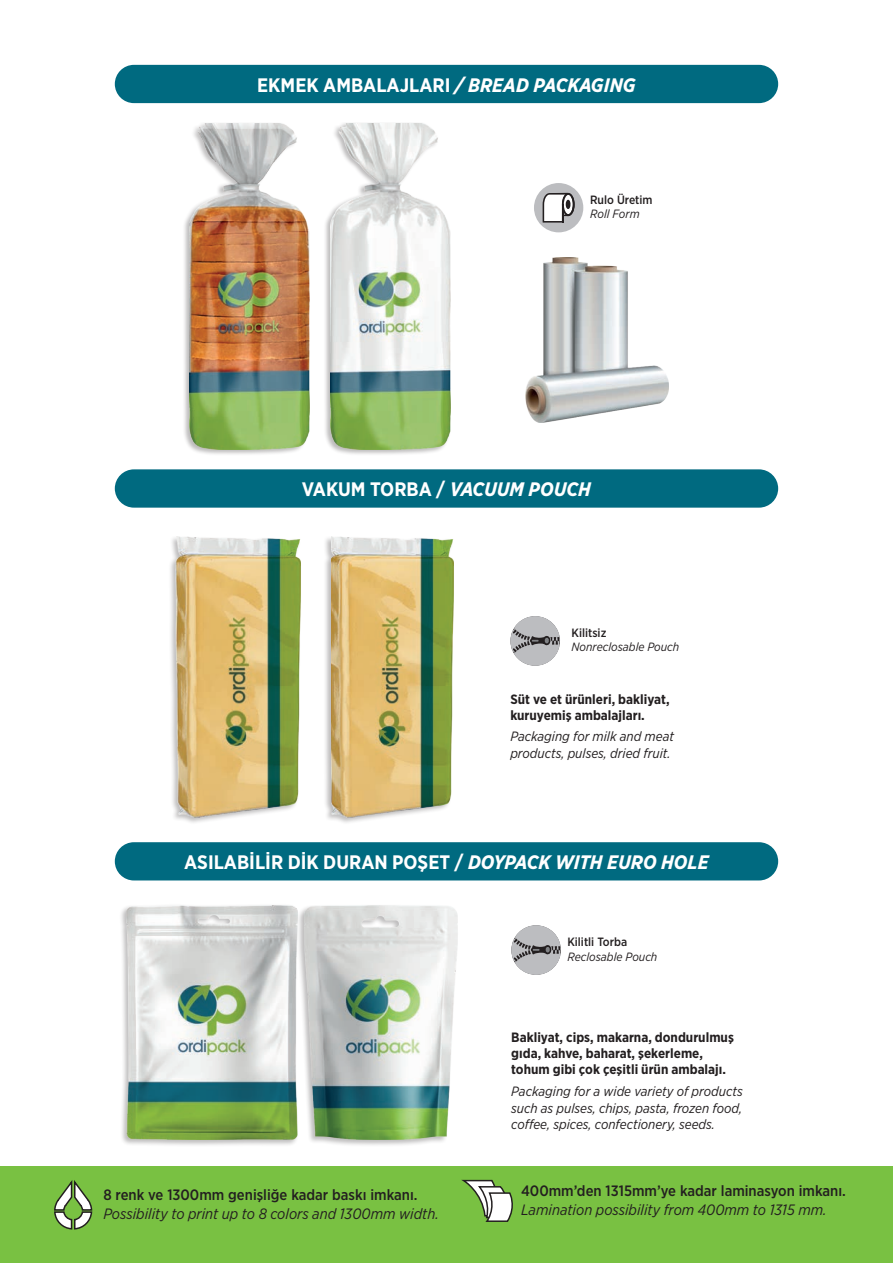
<style>
.page{position:relative;width:893px;height:1263px;background:#fff}
.page>*{position:absolute;margin:0;border:0;box-sizing:border-box;transform-origin:0 0}
.t1{font:700 19.5px "Gotham Narrow";color:#fff}
.t2{font:italic 15px "Gotham Narrow";color:#231f20}
.t3{font:500 15px "Gotham Narrow";color:#231f20}
.t4{font:italic 13.5px/16.2px "Gotham Narrow";color:#231f20}
.t5{font:700 13.5px/16.2px "Gotham Narrow";color:#231f20}
.t6{font:italic 12px "Gotham Narrow";color:#231f20}
.t7{font:500 12px "Gotham Narrow";color:#231f20}
.s1{font-style:italic}
</style>
<div class="page">
<svg style="left:510px;top:616px;width:50px;height:50px"></svg>
<div style="left:168px;top:535px;width:134px;height:290px;background:#231f20;opacity:.3"></div>
<img style="left:175px;top:536px;width:125px;height:281px">
<div style="left:324px;top:535px;width:131px;height:290px;background:#231f20;opacity:.3"></div>
<img style="left:331px;top:536px;width:123px;height:281px">
<svg style="left:511px;top:925px;width:50px;height:50px"></svg>
<div style="left:119px;top:903px;width:180px;height:244px;background:#231f20;opacity:.3"></div>
<img style="left:126px;top:905px;width:170px;height:234px">
<div style="left:296px;top:904px;width:163px;height:243px;background:#231f20;opacity:.3"></div>
<img style="left:304px;top:905px;width:154px;height:234px">
<div style="left:115px;top:65px;width:663px;height:38px;background:#006a80;border-radius:19px"></div>
<div style="left:115px;top:469px;width:663px;height:39px;background:#006a80;border-radius:19px"></div>
<div style="left:115px;top:842px;width:663px;height:38px;background:#006a80;border-radius:19px"></div>
<div style="left:182px;top:122px;width:128px;height:334px;background:#231f20;opacity:.3"></div>
<img style="left:189px;top:123px;width:120px;height:326px">
<div style="left:323px;top:122px;width:128px;height:334px;background:#231f20;opacity:.3"></div>
<img style="left:330px;top:123px;width:120px;height:326px">
<img style="left:525px;top:257px;width:143px;height:165px">
<div style="left:534px;top:183px;width:49px;height:49px;background:#bcbdc0;border-radius:50%"></div>
<svg style="left:543px;top:193px;width:32px;height:30px"></svg>
<div style="left:0;top:1166px;width:893px;height:97px;background:#79c142"></div>
<svg style="left:54px;top:1180px;width:39px;height:50px"></svg>
<svg style="left:462px;top:1179px;width:51px;height:43px"></svg>
<h1 class="t1" style="left:257px;top:72px;width:380px">EKMEK AMBALAJLARI <span class="s1">/ BREAD PACKAGING</span></h1>
<p class="t7" style="left:590px;top:192px;width:64px">Rulo Üretim</p>
<p class="t6" style="left:590px;top:207px;width:51px">Roll Form</p>
<h1 class="t1" style="left:302px;top:477px;width:290px">VAKUM TORBA / <span class="s1">VACUUM POUCH</span></h1>
<p class="t7" style="left:571px;top:625px;width:36px">Kilitsiz</p>
<p class="t6" style="left:571px;top:640px;width:109px">Nonreclosable Pouch</p>
<p class="t5" style="left:510px;top:691px;width:161px">Süt ve et ürünleri, bakliyat, kuruyemiş ambalajları.</p>
<p class="t4" style="left:510px;top:728px;width:165px">Packaging for milk and meat products, pulses, dried fruit.</p>
<h1 class="t1" style="left:184px;top:850px;width:526px">ASILABİLİR DİK DURAN POŞET / <span class="s1">DOYPACK WITH EURO HOLE</span></h1>
<p class="t7" style="left:567px;top:934px;width:61px">Kilitli Torba</p>
<p class="t6" style="left:567px;top:949px;width:91px">Reclosable Pouch</p>
<p class="t3" style="left:103px;top:1185px;width:316px">8 renk ve 1300mm genişliğe kadar baskı imkanı.</p>
<p class="t2" style="left:103px;top:1204px;width:337px">Possibility to print up to 8 colors and 1300mm width.</p>
<p class="t5" style="left:511px;top:1029px;width:224px">Bakliyat, cips, makarna, dondurulmuş gıda, kahve, baharat, şekerleme, tohum gibi çok çeşitli ürün ambalajı.</p>
<p class="t4" style="left:511px;top:1083px;width:233px;text-align:justify">Packaging for a wide variety of products such as pulses, chips, pasta, frozen food, coffee, spices, confectionery, seeds.</p>
<p class="t3" style="left:521px;top:1181px;width:326px">400mm’den 1315mm’ye kadar laminasyon imkanı.</p>
<p class="t2" style="left:521px;top:1200px;width:307px">Lamination possibility from 400mm to 1315 mm.</p>
</div>
